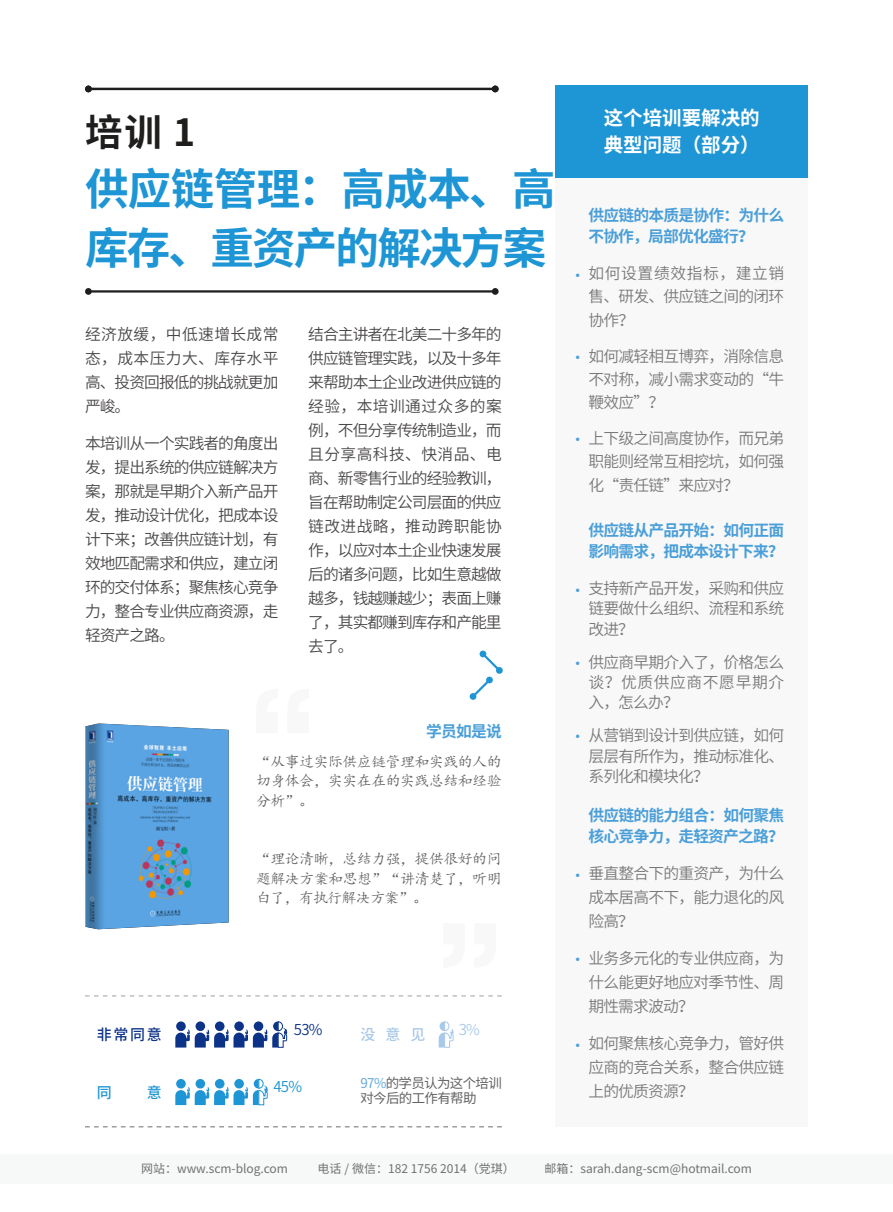
<style>
.page{position:relative;width:893px;height:1212px;background:#fff}
.page>*{position:absolute;margin:0;border:0;box-sizing:border-box;transform-origin:0 0}
.t1{font:700 43.5px/58.5px "Source Han Sans CN";letter-spacing:-.04em;color:#1e95d4}
.t2{font:700 37.5px "Source Han Sans CN";color:#1f1e1d}
.t3{font:700 19.5px/27px "Source Han Sans CN";color:#fff}
.t4{font:700 18px "Source Han Sans CN";color:#4a9fd8}
.t5{font:15.75px/24px "Source Han Sans CN";letter-spacing:-.06em;color:#4a4747;text-align:justify}
.t6{font:15.75px/23.2px "Source Han Sans CN";letter-spacing:-.045em;color:#7a797a;text-align:justify}
.t7{font:700 15.75px/21px "Source Han Sans CN";letter-spacing:-.05em;color:#4a9fd8}
.t8{font:15px/19.5px "Kai Ti";letter-spacing:-.04em;color:#636262;text-align:justify}
.t9{font:500 15px "Source Han Sans CN";color:#0c3388}
.t10{font:15px "Source Han Sans CN";color:#0c3388}
.t11{font:15px "Source Han Sans CN";color:#1e95d4}
.t12{font:500 15px "Source Han Sans CN";color:#a8c9ea}
.t13{font:500 15px "Source Han Sans CN";color:#1e95d4}
.t14{font:15px "Source Han Sans CN";color:#a8c9ea}
.t15{font:13.5px/15px "Source Han Sans CN";letter-spacing:-.05em;color:#636262}
.t16{font:12px "Source Han Sans CN";color:#727171}
.s1{color:#66a9dd}
</style>
<div class="page">
<div style="left:0;top:1154px;width:893px;height:29px;background:#f7f8f8"></div>
<div style="left:556px;top:85px;width:252px;height:1042px;background:#f8f8f8"></div>
<img style="left:85px;top:723px;width:144px;height:206px">
<svg style="left:469px;top:650px;width:34px;height:50px"></svg>
<hr style="left:88px;top:88px;width:407px;height:2px;background:#1f1e1d">
<div style="left:85px;top:86px;width:7px;height:6px;background:#1f1e1d;border-radius:50%"></div>
<div style="left:492px;top:86px;width:7px;height:6px;background:#1f1e1d;border-radius:50%"></div>
<hr style="left:88px;top:290px;width:407px;height:3px;background:#1f1e1d">
<div style="left:85px;top:288px;width:7px;height:7px;background:#1f1e1d;border-radius:50%"></div>
<div style="left:492px;top:288px;width:7px;height:7px;background:#1f1e1d;border-radius:50%"></div>
<svg style="left:85px;top:996px;width:417px;height:1px"></svg>
<svg style="left:85px;top:1126px;width:417px;height:1px"></svg>
<svg style="left:175px;top:1021px;width:112px;height:27px"></svg>
<svg style="left:175px;top:1079px;width:93px;height:26px"></svg>
<svg style="left:439px;top:1021px;width:15px;height:27px"></svg>
<div style="left:556px;top:85px;width:252px;height:92px;background:#1e95d4"></div>
<h2 class="t2" style="left:85px;top:111px;width:112px">培训 1</h2>
<h1 class="t1" style="left:85px;top:161px;width:472px">供应链管理：高成本、高库存、重资产的解决方案</h1>
<p class="t5" style="left:85px;top:323px;width:195px">经济放缓，中低速增长成常态，成本压力大、库存水平高、投资回报低的挑战就更加严峻。</p>
<p class="t5" style="left:85px;top:432px;width:195px">本培训从一个实践者的角度出发，提出系统的供应链解决方案，那就是早期介入新产品开发，推动设计优化，把成本设计下来；改善供应链计划，有效地匹配需求和供应，建立闭环的交付体系；聚焦核心竞争力，整合专业供应商资源，走轻资产之路。</p>
<p class="t5" style="left:308px;top:323px;width:195px">结合主讲者在北美二十多年的供应链管理实践，以及十多年来帮助本土企业改进供应链的经验，本培训通过众多的案例，不但分享传统制造业，而且分享高科技、快消品、电商、新零售行业的经验教训，旨在帮助制定公司层面的供应链改进战略，推动跨职能协作，以应对本土企业快速发展后的诸多问题，比如生意越做越多，钱越赚越少；表面上赚了，其实都赚到库存和产能里去了。</p>
<p class="t7" style="left:426px;top:721px;width:77px">学员如是说</p>
<p class="t8" style="left:256px;top:752px;width:247px">“从事过实际供应链管理和实践的人的切身体会，实实在在的实践总结和经验分析”。</p>
<p class="t8" style="left:256px;top:849px;width:247px">“理论清晰，总结力强，提供很好的问题解决方案和思想”“讲清楚了，听明白了，有执行解决方案”。</p>
<p class="t9" style="left:97px;top:1026px;width:67px">非常同意</p>
<p class="t10" style="left:294px;top:1021px;width:30px">53%</p>
<p class="t13" style="left:97px;top:1084px;width:16px">同</p>
<p class="t13" style="left:147px;top:1084px;width:16px">意</p>
<p class="t11" style="left:273px;top:1078px;width:30px">45%</p>
<p class="t12" style="left:360px;top:1026px;width:67px">没意见</p>
<p class="t14" style="left:459px;top:1021px;width:23px">3%</p>
<p class="t15" style="left:360px;top:1076px;width:143px"><span class="s1">97%</span>的学员认为这个培训对今后的工作有帮助</p>
<p class="t3" style="left:604px;top:105px;width:157px">这个培训要解决的典型问题（部分）</p>
<p class="t4" style="left:572px;top:265px;width:12px">·</p>
<p class="t4" style="left:572px;top:347px;width:12px">·</p>
<p class="t4" style="left:572px;top:429px;width:12px">·</p>
<p class="t7" style="left:588px;top:205px;width:197px">供应链的本质是协作：为什么不协作，局部优化盛行？</p>
<p class="t6" style="left:589px;top:262px;width:197px">如何设置绩效指标，建立销售、研发、供应链之间的闭环协作？</p>
<p class="t6" style="left:589px;top:345px;width:197px">如何减轻相互博弈，消除信息不对称，减小需求变动的“牛鞭效应”？</p>
<p class="t6" style="left:589px;top:427px;width:197px">上下级之间高度协作，而兄弟职能则经常互相挖坑，如何强化“责任链”来应对？</p>
<p class="t4" style="left:572px;top:580px;width:12px">·</p>
<p class="t4" style="left:572px;top:653px;width:12px">·</p>
<p class="t4" style="left:572px;top:726px;width:12px">·</p>
<p class="t7" style="left:589px;top:520px;width:197px">供应链从产品开始：如何正面影响需求，把成本设计下来？</p>
<p class="t6" style="left:588px;top:579px;width:197px;line-height:20.2px">支持新产品开发，采购和供应链要做什么组织、流程和系统改进？</p>
<p class="t6" style="left:588px;top:652px;width:197px;line-height:20.2px">供应商早期介入了，价格怎么谈？优质供应商不愿早期介入，怎么办？</p>
<p class="t6" style="left:588px;top:726px;width:197px;line-height:20.2px">从营销到设计到供应链，如何层层有所作为，推动标准化、系列化和模块化？</p>
<p class="t4" style="left:572px;top:865px;width:12px">·</p>
<p class="t4" style="left:572px;top:949px;width:12px">·</p>
<p class="t4" style="left:572px;top:1035px;width:12px">·</p>
<p class="t7" style="left:589px;top:805px;width:197px">供应链的能力组合：如何聚焦核心竞争力，走轻资产之路？</p>
<p class="t6" style="left:588px;top:862px;width:197px;line-height:24px">垂直整合下的重资产，为什么成本居高不下，能力退化的风险高？</p>
<p class="t6" style="left:588px;top:947px;width:197px;line-height:24px">业务多元化的专业供应商，为什么能更好地应对季节性、周期性需求波动？</p>
<p class="t6" style="left:588px;top:1031px;width:197px;line-height:24px">如何聚焦核心竞争力，管好供应商的竞合关系，整合供应链上的优质资源？</p>
<p class="t16" style="left:141px;top:1162px;width:148px">网站：www.scm-blog.com</p>
<p class="t16" style="left:318px;top:1162px;width:199px">电话 / 微信：182 1756 2014（党琪）</p>
<p class="t16" style="left:544px;top:1162px;width:209px">邮箱：sarah.dang-scm@hotmail.com</p>
</div>
